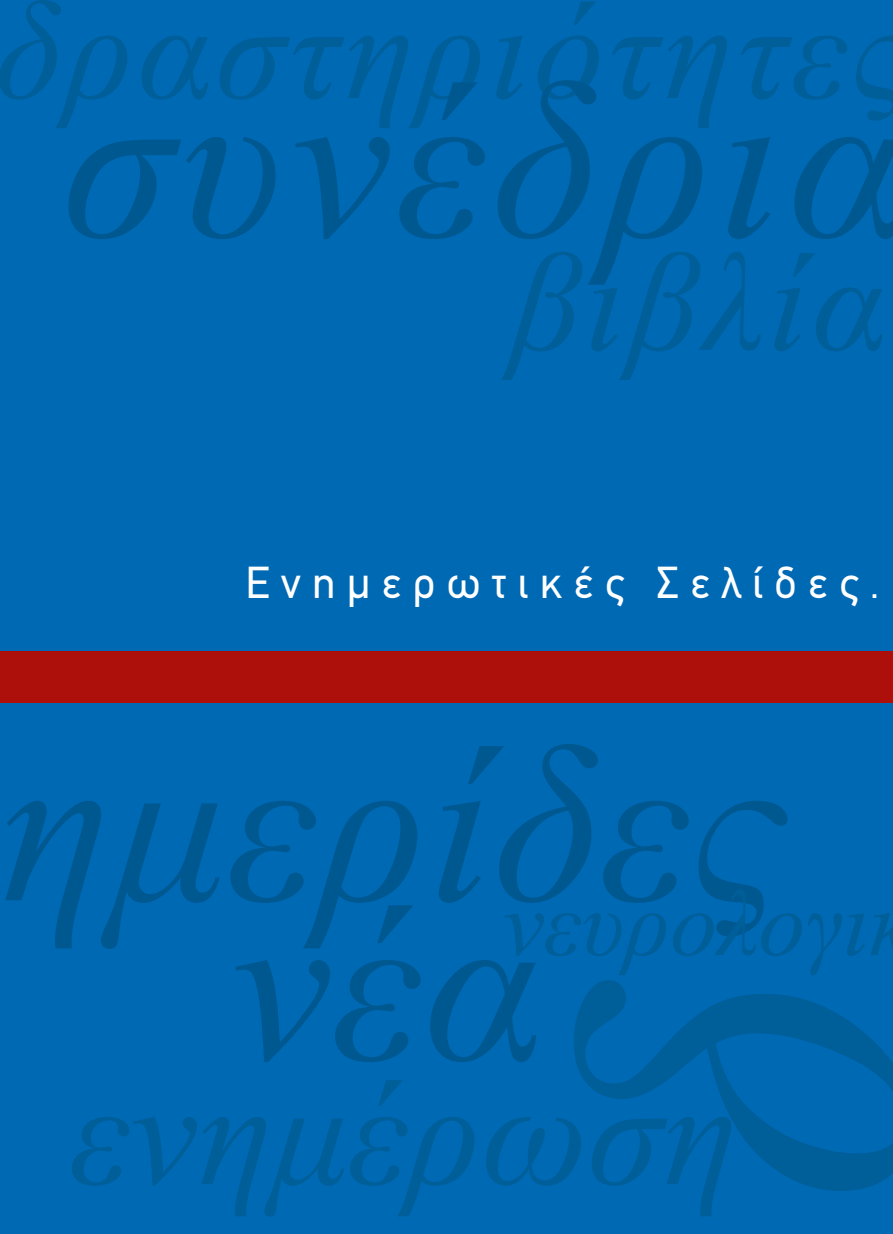
<style>
.page{position:relative;width:893px;height:1234px;background:#fff}
.page>*{position:absolute;margin:0;border:0;box-sizing:border-box;transform-origin:0 0}
.t1{font:italic 480px "Times New Roman";color:#005e98}
.t2{font:italic 225px/159.1px "Times New Roman";letter-spacing:.01em;color:#005891;text-align:center}
.t3{font:italic 225px "Times New Roman";letter-spacing:.03em;color:#005891}
.t4{font:italic 151.5px "Times New Roman";color:#005e98}
.t5{font:italic 141px/251.5px "Times New Roman";letter-spacing:.03em;color:#005e98;text-align:right}
.t6{font:italic 94.5px "Times New Roman";color:#005e98}
.t7{font:45px "PF Din Text";letter-spacing:.25em;color:#fff}
</style>
<div class="page">
<div style="left:0;top:0;width:893px;height:1233px;background:#0069b4"></div>
<div style="left:0;top:651px;width:893px;height:51px;background:#ad100a"></div>
<h3 class="t5" style="left:-4px;top:-78px;width:915px">δραστηριότητες βιβλία</h3>
<h2 class="t3" style="left:63px;top:6px;width:845px">συνέδρια</h2>
<p class="t7" style="left:245px;top:556px;width:636px">Ενημερωτικές Σελίδες.</p>
<h2 class="t2" style="left:-1px;top:739px;width:786px">ημερίδες νέα</h2>
<h3 class="t6" style="left:502px;top:858px;width:368px">νευρολογι</h3>
<h1 class="t1" style="left:416px;top:1201px;width:225px;rotate:-90deg">δ</h1>
<h3 class="t4" style="left:70px;top:1028px;width:669px">ενημέρωση</h3>
</div>
